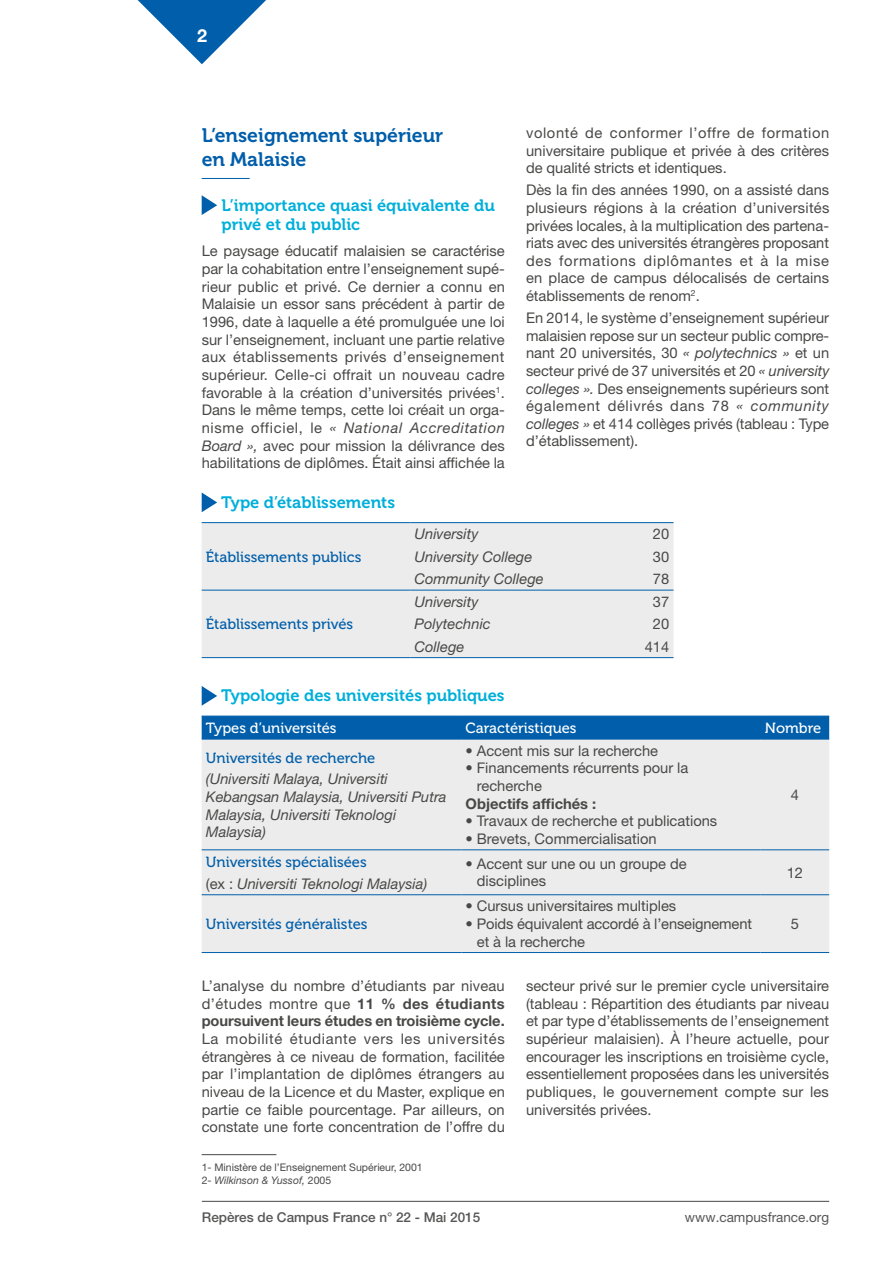
<style>
.page{position:relative;width:893px;height:1263px;background:#fff}
.page>*{position:absolute;margin:0;border:0;box-sizing:border-box;transform-origin:0 0}
.t1{font:19.5px/24px "Museo 700";color:#005eaa}
.t2{font:700 18px "Helvetica Neue LT Std";color:#fff}
.t3{font:16.5px/19.8px "Museo 700";color:#00afda}
.t4{font:14.7px/17.7px "Helvetica Neue LT Std";color:#484847;text-align:justify}
.t5{font:italic 14.7px/17.7px "Helvetica Neue LT Std";color:#484847}
.t6{font:14.7px "Museo 500";color:#005eaa}
.t7{font:14.7px "Museo 500";color:#fff}
.t8{font:700 14.7px "Helvetica Neue LT Std";color:#484847}
.t9{font:500 13.5px "Helvetica Neue LT Std";color:#565655}
.t10{font:13.5px "Helvetica Neue LT Std";color:#565655}
.t11{font:10.5px/13.5px "Helvetica Neue LT Std";color:#484847}
.s1{font-style:italic}
.s2{font-style:normal}
.s3{font-weight:700}
</style>
<div class="page">
<hr style="left:202px;top:1201px;width:627px;height:1px;background:#484847">
<svg style="left:138px;top:0;width:128px;height:64px"></svg>
<hr style="left:202px;top:178px;width:48px;height:1px;background:#005eaa">
<svg style="left:202px;top:195px;width:15px;height:20px"></svg>
<svg style="left:202px;top:492px;width:15px;height:20px"></svg>
<div style="left:202px;top:523px;width:472px;height:134px;background:#ececec"></div>
<hr style="left:202px;top:522px;width:208px;height:1px;background:#005eaa">
<hr style="left:410px;top:522px;width:209px;height:1px;background:#005eaa">
<hr style="left:619px;top:522px;width:55px;height:1px;background:#005eaa">
<hr style="left:202px;top:590px;width:208px;height:1px;background:#005eaa">
<hr style="left:202px;top:657px;width:208px;height:1px;background:#005eaa">
<hr style="left:410px;top:590px;width:209px;height:1px;background:#005eaa">
<hr style="left:619px;top:590px;width:55px;height:1px;background:#005eaa">
<hr style="left:410px;top:657px;width:209px;height:1px;background:#005eaa">
<hr style="left:619px;top:657px;width:55px;height:1px;background:#005eaa">
<svg style="left:202px;top:686px;width:15px;height:20px"></svg>
<div style="left:202px;top:717px;width:627px;height:22px;background:#005eaa"></div>
<div style="left:202px;top:740px;width:627px;height:212px;background:#ececec"></div>
<hr style="left:202px;top:716px;width:259px;height:1px;background:#005eaa">
<hr style="left:202px;top:739px;width:259px;height:1px;background:#005eaa">
<hr style="left:202px;top:849px;width:259px;height:1px;background:#005eaa">
<hr style="left:202px;top:894px;width:259px;height:1px;background:#005eaa">
<hr style="left:202px;top:952px;width:259px;height:1px;background:#005eaa">
<hr style="left:461px;top:716px;width:300px;height:1px;background:#005eaa">
<hr style="left:761px;top:716px;width:68px;height:1px;background:#005eaa">
<hr style="left:461px;top:739px;width:300px;height:1px;background:#005eaa">
<hr style="left:761px;top:739px;width:68px;height:1px;background:#005eaa">
<hr style="left:461px;top:849px;width:300px;height:1px;background:#005eaa">
<hr style="left:761px;top:849px;width:68px;height:1px;background:#005eaa">
<hr style="left:461px;top:894px;width:300px;height:1px;background:#005eaa">
<hr style="left:761px;top:894px;width:68px;height:1px;background:#005eaa">
<hr style="left:461px;top:952px;width:300px;height:1px;background:#005eaa">
<hr style="left:761px;top:952px;width:68px;height:1px;background:#005eaa">
<hr style="left:202px;top:1154px;width:74px;height:1px;background:#484847">
<p class="t2" style="left:197px;top:24px;width:12px">2</p>
<h1 class="t1" style="left:202px;top:124px;width:243px">L’enseignement supérieur en Malaisie</h1>
<p class="t3" style="left:222px;top:195px;width:275px">L’importance quasi équivalente du privé et du public</p>
<p class="t4" style="left:202px;top:242px;width:305px">Le paysage éducatif malaisien se caractérise par la cohabitation entre l’enseignement supé&shy;rieur public et privé. Ce dernier a connu en Malaisie un essor sans précédent à partir de 1996, date à laquelle a été promulguée une loi sur l’enseignement, incluant une partie relative aux établissements privés d’enseignement supérieur. Celle-ci offrait un nouveau cadre favorable à la création d’universités privées<sup>1</sup>.<br>Dans le même temps, cette loi créait un orga&shy;nisme officiel, le <span class="s1">« National Accreditation Board »,</span> avec pour mission la délivrance des habilitations de diplômes. Était ainsi affichée la</p>
<p class="t4" style="left:526px;top:124px;width:305px">volonté de conformer l’offre de formation universitaire publique et privée à des critères de qualité stricts et identiques.</p>
<p class="t4" style="left:526px;top:181px;width:305px">Dès la fin des années 1990, on a assisté dans plusieurs régions à la création d’universités privées locales, à la multiplication des partena&shy;riats avec des universités étrangères proposant des formations diplômantes et à la mise en place de campus délocalisés de certains établissements de renom<sup>2</sup>.</p>
<p class="t4" style="left:526px;top:309px;width:305px">En 2014, le système d’enseignement supérieur malaisien repose sur un secteur public compre&shy;nant 20 universités, 30 <span class="s1">« polytechnics »</span> et un secteur privé de 37 universités et 20 <span class="s1">« university colleges ».</span> Des enseignements supérieurs sont également délivrés dans 78 <span class="s1">« community colleges »</span> et 414 collèges privés (tableau : Type d’établissement).</p>
<p class="t3" style="left:221px;top:492px;width:175px">Type d’établissements</p>
<p class="t6" style="left:206px;top:549px;width:157px">Établissements publics</p>
<p class="t5" style="left:415px;top:525px;width:65px">University</p>
<p class="t4" style="left:653px;top:525px;width:18px">20</p>
<p class="t5" style="left:415px;top:547px;width:119px">University College</p>
<p class="t4" style="left:653px;top:547px;width:18px">30</p>
<p class="t5" style="left:415px;top:570px;width:131px">Community College</p>
<p class="t4" style="left:653px;top:570px;width:18px">78</p>
<p class="t5" style="left:415px;top:592px;width:65px">University</p>
<p class="t4" style="left:653px;top:592px;width:18px">37</p>
<p class="t5" style="left:415px;top:615px;width:78px">Polytechnic</p>
<p class="t4" style="left:653px;top:615px;width:18px">20</p>
<p class="t5" style="left:415px;top:637px;width:51px">College</p>
<p class="t4" style="left:645px;top:637px;width:26px">414</p>
<p class="t3" style="left:221px;top:686px;width:285px">Typologie des universités publiques</p>
<p class="t7" style="left:206px;top:720px;width:132px">Types d’universités</p>
<p class="t7" style="left:466px;top:720px;width:112px">Caractéristiques</p>
<p class="t7" style="left:765px;top:720px;width:58px">Nombre</p>
<p class="t6" style="left:206px;top:749px;width:171px">Universités de recherche</p>
<p class="t5" style="left:206px;top:770px;width:242px">(Universiti Malaya, Universiti<br>Kebangsan Malaysia, Universiti Putra<br>Malaysia, Universiti Teknologi<br>Malaysia)</p>
<p class="t6" style="left:206px;top:616px;width:149px">Établissements privés</p>
<p class="t4" style="left:466px;top:741px;width:194px"><span class="s1">•</span> Accent mis sur la recherche</p>
<p class="t4" style="left:477px;top:759px;width:213px;text-indent:-11px">• Financements récurrents pour la recherche</p>
<p class="t8" style="left:466px;top:794px;width:132px">Objectifs affichés :</p>
<p class="t4" style="left:466px;top:812px;width:253px">• Travaux de recherche et publications</p>
<p class="t4" style="left:466px;top:829px;width:192px">• Brevets, Commercialisation</p>
<p class="t4" style="left:791px;top:785px;width:10px">4</p>
<p class="t6" style="left:206px;top:854px;width:162px">Universités spécialisées</p>
<p class="t5" style="left:206px;top:874px;width:223px"><span class="s2">(ex :</span> Universiti Teknologi Malaysia)</p>
<p class="t6" style="left:206px;top:916px;width:163px">Universités généralistes</p>
<p class="t4" style="left:477px;top:854px;width:211px;text-indent:-11px"><span class="s1">•</span> Accent sur une ou un groupe de disciplines</p>
<p class="t4" style="left:787px;top:863px;width:18px">12</p>
<p class="t4" style="left:466px;top:897px;width:212px"><span class="s1">•</span> Cursus universitaires multiples</p>
<p class="t4" style="left:477px;top:914px;width:277px;text-indent:-11px"><span class="s1">•</span> Poids équivalent accordé à l’enseignement et à la recherche</p>
<p class="t4" style="left:791px;top:914px;width:10px">5</p>
<p class="t4" style="left:202px;top:977px;width:305px">L’analyse du nombre d’étudiants par niveau d’études montre que <span class="s3">11 % des étudiants poursuivent leurs études en troisième cycle.</span></p>
<p class="t4" style="left:202px;top:1030px;width:305px">La mobilité étudiante vers les universités étrangères à ce niveau de formation, facilitée par l’implantation de diplômes étrangers au niveau de la Licence et du Master, explique en partie ce faible pourcentage. Par ailleurs, on constate une forte concentration de l’offre du</p>
<p class="t11" style="left:202px;top:1160px;width:223px">1- Ministère de l’Enseignement Supérieur, 2001<br>2- <span class="s1">Wilkinson &amp; Yussof,</span> 2005</p>
<p class="t4" style="left:526px;top:977px;width:305px">secteur privé sur le premier cycle universitaire (tableau : Répartition des étudiants par niveau et par type d’établissements de l’enseignement supérieur malaisien). À l’heure actuelle, pour encourager les inscriptions en troisième cycle, essentiellement proposées dans les universités publiques, le gouvernement compte sur les universités privées.</p>
<p class="t9" style="left:202px;top:1209px;width:280px">Repères de Campus France n° 22 - Mai 2015</p>
<p class="t10" style="left:685px;top:1209px;width:146px">www.campusfrance.org</p>
</div>
